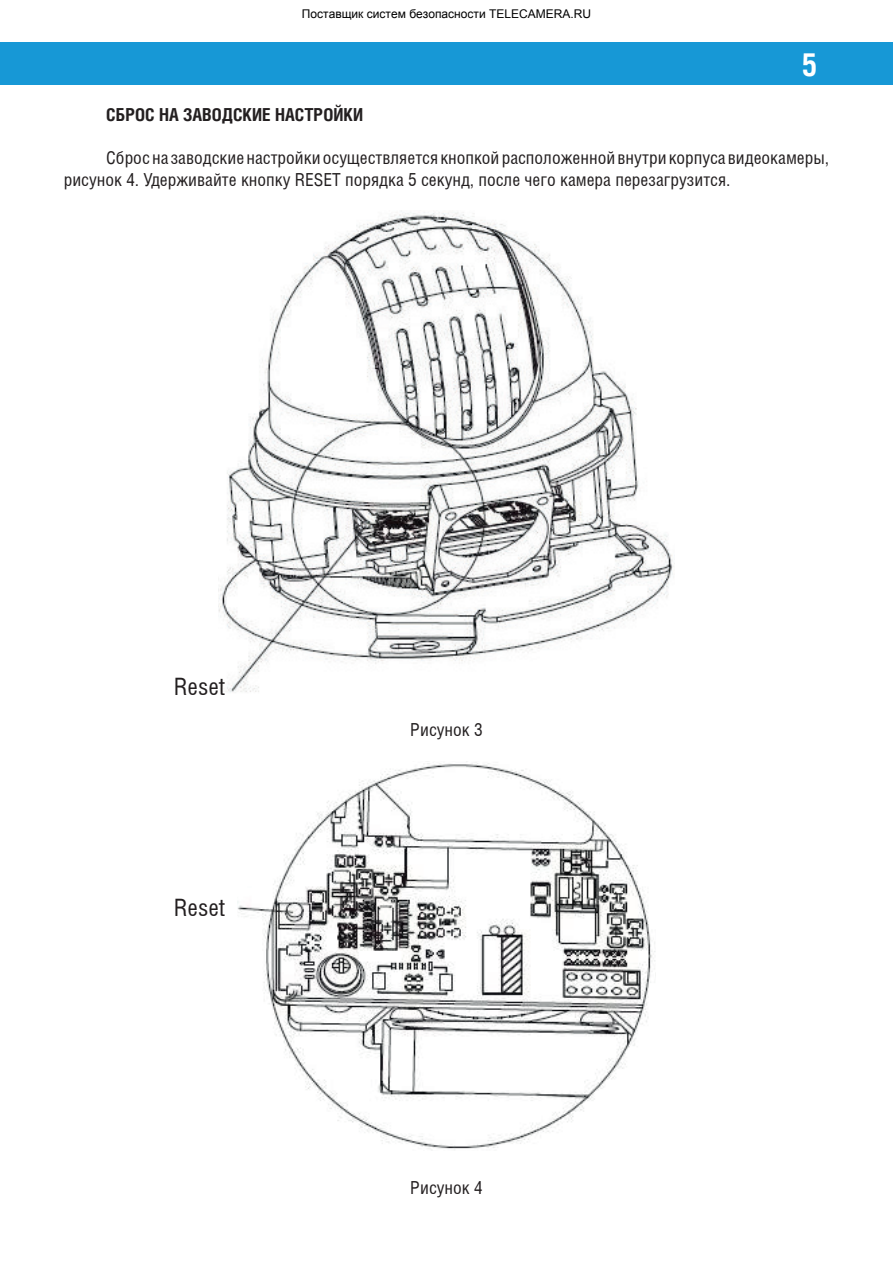
<style>
.page{position:relative;width:893px;height:1263px;background:#fff}
.page>*{position:absolute;margin:0;border:0;box-sizing:border-box;transform-origin:0 0}
.t1{font:700 31.5px "Helios Cond";color:#fff}
.t2{font:24px "Helios Cond";color:#231f20}
.t3{font:18px/21.6px "Helios Cond";color:#231f20}
.t4{font:700 18px "Helios Cond";color:#231f20}
</style>
<div class="page">
<div style="left:0;top:43px;width:893px;height:42px;background:#1798d6"></div>
<img style="left:218px;top:211px;width:457px;height:482px">
<img style="left:237px;top:761px;width:418px;height:390px">
<h1 class="t1" style="left:802px;top:46px;width:17px">5</h1>
<p class="t4" style="left:106px;top:104px;width:258px">СБРОС НА ЗАВОДСКИЕ НАСТРОЙКИ</p>
<p class="t3" style="left:64px;top:147px;width:767px;text-indent:43px">Сброс на заводские настройкиосуществляется кнопкойрасположеннойвнутрикорпуса видеокамеры, рисунок 4. Удерживайте кнопку RESET порядка 5 секунд, после чего камера перезагрузится.</p>
<h2 class="t2" style="left:174px;top:672px;width:53px">Reset</h2>
<h2 class="t2" style="left:174px;top:893px;width:53px">Reset</h2>
<p class="t3" style="left:410px;top:719px;width:74px">Рисунок 3</p>
<p class="t3" style="left:410px;top:1176px;width:74px">Рисунок 4</p>
</div>
